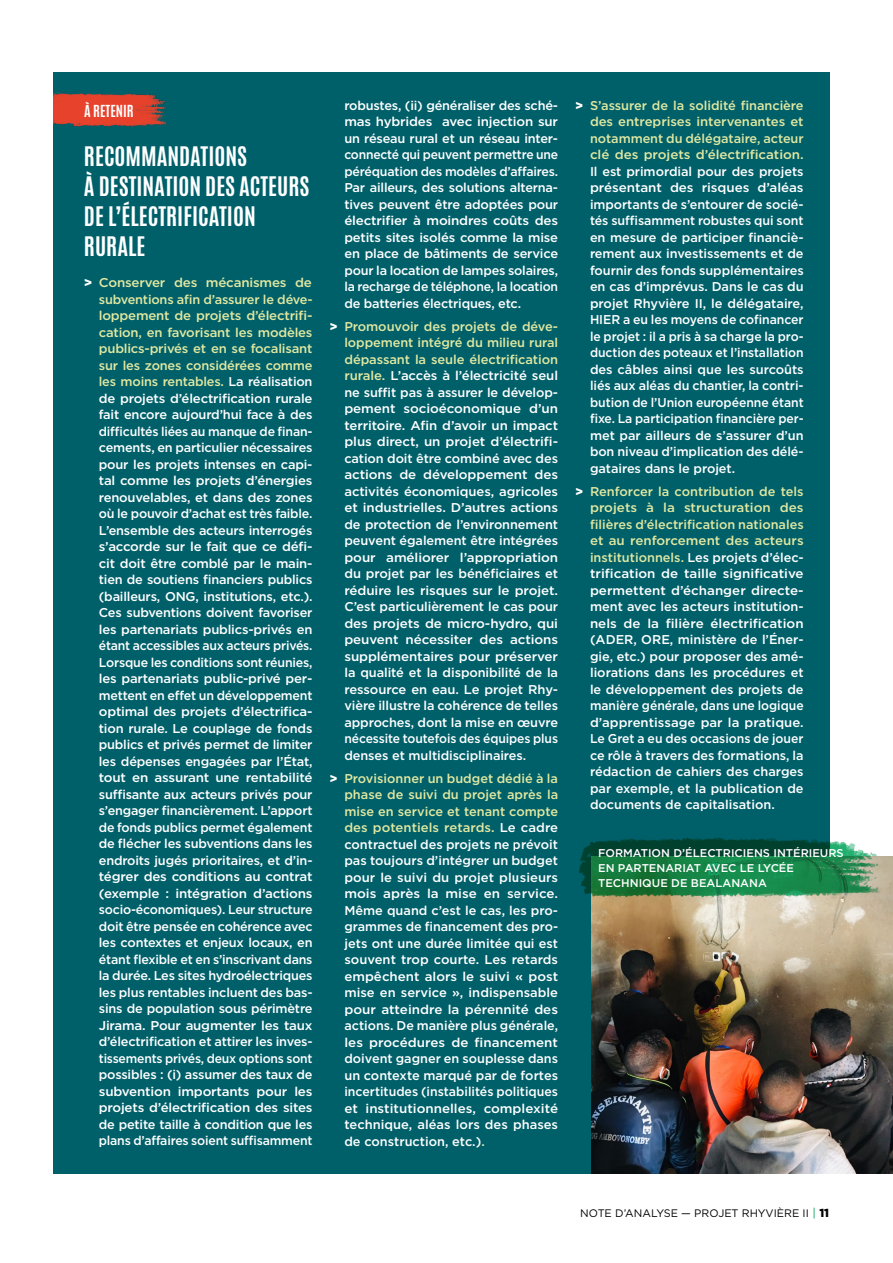
<style>
.page{position:relative;width:893px;height:1263px;background:#fff}
.page>*{position:absolute;margin:0;border:0;box-sizing:border-box;transform-origin:0 0}
.t1{font:700 22.5px/30px "Antonio";color:#fff}
.t2{font:700 13.8px "Antonio";color:#fff}
.t3{font:500 12.75px/16.5px "Gotham";letter-spacing:-.01em;color:#fff;text-align:justify}
.t4{font:500 12.75px/16.5px "Gotham";letter-spacing:-.005em;color:#e1e8a1;text-align:justify}
.t5{font:500 11.25px/15px "Gotham";color:#fff}
.t6{font:10.8px "Gotham";color:#000}
.s1{font-weight:900}
.s2{color:#e1e8a1}
.s3{color:#e4eaab}
.s4{font-weight:900;color:#fff}
.s5{font-size:11.7px;color:#00a35a}
.s6{font-weight:900;font-size:11.7px}
</style>
<div class="page">
<div style="left:53px;top:72px;width:776px;height:1101px;background:#00606a"></div>
<img style="left:592px;top:904px;width:301px;height:269px">
<img style="left:53px;top:92px;width:114px;height:35px">
<img style="left:579px;top:835px;width:314px;height:69px">
<p class="t2" style="left:84px;top:100px;width:51px">À RETENIR</p>
<h1 class="t1" style="left:84px;top:142px;width:227px">RECOMMANDATIONS<br>À DESTINATION DES ACTEURS<br>DE L’ÉLECTRIFICATION<br>RURALE</h1>
<p class="t3" style="left:99px;top:274px;width:215px;text-indent:-15px"><span class="s1">&gt;</span> <span class="s2">Conserver des mécanismes de subventions afin d’assurer le déve&shy;loppement de projets d’électrifi&shy;cation, en favorisant les modèles publics-privés et en se focalisant sur les zones considérées comme les moins rentables.</span> La réalisation de projets d’électrification rurale fait encore aujourd’hui face à des difficultés liées au manque de finan&shy;cements, en particulier nécessaires pour les projets intenses en capi&shy;tal comme les projets d’énergies renouvelables, et dans des zones où le pouvoir d’achat est très faible.<br>L’ensemble des acteurs interrogés s’accorde sur le fait que ce défi&shy;cit doit être comblé par le main&shy;tien de soutiens financiers publics (bailleurs, ONG, institutions, etc.).<br>Ces subventions doivent favoriser les partenariats publics-privés en étant accessibles aux acteurs privés.<br>Lorsque les conditions sont réunies, les partenariats public-privé per&shy;mettent en effet un développement optimal des projets d’électrifica&shy;tion rurale. Le couplage de fonds publics et privés permet de limiter les dépenses engagées par l’État, tout en assurant une rentabilité suffisante aux acteurs privés pour s’engager financièrement. L’apport de fonds publics permet également de flécher les subventions dans les endroits jugés prioritaires, et d’in&shy;tégrer des conditions au contrat (exemple : intégration d’actions socio-économiques). Leur structure doit être pensée en cohérence avec les contextes et enjeux locaux, en étant flexible et en s’inscrivant dans la durée. Les sites hydroélectriques les plus rentables incluent des bas&shy;sins de population sous périmètre Jirama. Pour augmenter les taux d’électrification et attirer les inves&shy;tissements privés, deux options sont possibles : (i) assumer des taux de subvention importants pour les projets d’électrification des sites de petite taille à condition que les plans d’affaires soient suffisamment</p>
<p class="t3" style="left:344px;top:97px;width:215px">robustes, (ii) généraliser des sché&shy;mas hybrides avec injection sur un réseau rural et un réseau inter&shy;connecté qui peuvent permettre une péréquation des modèles d’affaires.<br>Par ailleurs, des solutions alterna&shy;tives peuvent être adoptées pour électrifier à moindres coûts des petits sites isolés comme la mise en place de bâtiments de service pour la location de lampes solaires, la recharge de téléphone, la location de batteries électriques, etc.</p>
<p class="t3" style="left:344px;top:318px;width:215px;text-indent:-15px"><span class="s1">&gt;</span> <span class="s2">Promouvoir des projets de déve&shy;loppement intégré du milieu rural dépassant la seule électrification rurale.</span> L’accès à l’électricité seul ne suffit pas à assurer le dévelop&shy;pement socioéconomique d’un territoire. Afin d’avoir un impact plus direct, un projet d’électrifi&shy;cation doit être combiné avec des actions de développement des activités économiques, agricoles et industrielles. D’autres actions de protection de l’environnement peuvent également être intégrées pour améliorer l’appropriation du projet par les bénéficiaires et réduire les risques sur le projet.<br>C’est particulièrement le cas pour des projets de micro-hydro, qui peuvent nécessiter des actions supplémentaires pour préserver la qualité et la disponibilité de la ressource en eau. Le projet Rhy&shy;vière illustre la cohérence de telles approches, dont la mise en œuvre nécessite toutefois des équipes plus denses et multidisciplinaires.</p>
<p class="t3" style="left:344px;top:770px;width:215px;text-indent:-15px"><span class="s1">&gt;</span> <span class="s2">Provisionner un budget dédié à la phase de suivi du projet après la mise en service et tenant compte des potentiels retards.</span> Le cadre contractuel des projets ne prévoit pas toujours d’intégrer un budget pour le suivi du projet plusieurs mois après la mise en service.<br>Même quand c’est le cas, les pro&shy;grammes de financement des pro&shy;jets ont une durée limitée qui est souvent trop courte. Les retards empêchent alors le suivi « post mise en service », indispensable pour atteindre la pérennité des actions. De manière plus générale, les procédures de financement doivent gagner en souplesse dans un contexte marqué par de fortes incertitudes (instabilités politiques et institutionnelles, complexité technique, aléas lors des phases de construction, etc.)<span class="s3">.</span></p>
<p class="t4" style="left:590px;top:97px;width:215px;text-indent:-15px"><span class="s4">&gt;</span> S’assurer de la solidité financière des entreprises intervenantes et notamment du délégataire, acteur clé des projets d’électrification.</p>
<p class="t3" style="left:590px;top:163px;width:215px">Il est primordial pour des projets présentant des risques d’aléas importants de s’entourer de socié&shy;tés suffisamment robustes qui sont en mesure de participer financiè&shy;rement aux investissements et de fournir des fonds supplémentaires en cas d’imprévus. Dans le cas du projet Rhyvière II, le délégataire, HIER a eu les moyens de cofinancer le projet : il a pris à sa charge la pro&shy;duction des poteaux et l’installation des câbles ainsi que les surcoûts liés aux aléas du chantier, la contri&shy;bution de l’Union européenne étant fixe. La participation financière per&shy;met par ailleurs de s’assurer d’un bon niveau d’implication des délé&shy;gataires dans le projet.</p>
<p class="t3" style="left:590px;top:483px;width:215px;text-indent:-15px"><span class="s1">&gt;</span> <span class="s2">Renforcer la contribution de tels projets à la structuration des filières d’électrification nationales et au renforcement des acteurs institutionnels.</span> Les projets d’élec&shy;trification de taille significative permettent d’échanger directe&shy;ment avec les acteurs institution&shy;nels de la filière électrification (ADER, ORE, ministère de l’Éner&shy;gie, etc.) pour proposer des amé&shy;liorations dans les procédures et le développement des projets de manière générale, dans une logique d’apprentissage par la pratique.<br>Le Gret a eu des occasions de jouer ce rôle à travers des formations, la rédaction de cahiers des charges par exemple, et la publication de documents de capitalisation.</p>
<p class="t5" style="left:598px;top:845px;width:247px">FORMATION D’ÉLECTRICIENS INTÉRIEURS<br>EN PARTENARIAT AVEC LE LYCÉE<br>TECHNIQUE DE BEALANANA</p>
<p class="t6" style="left:580px;top:1206px;width:250px">NOTE D’ANALYSE — PROJET RHYVIÈRE II <span class="s5">|</span> <span class="s6">11</span></p>
</div>
